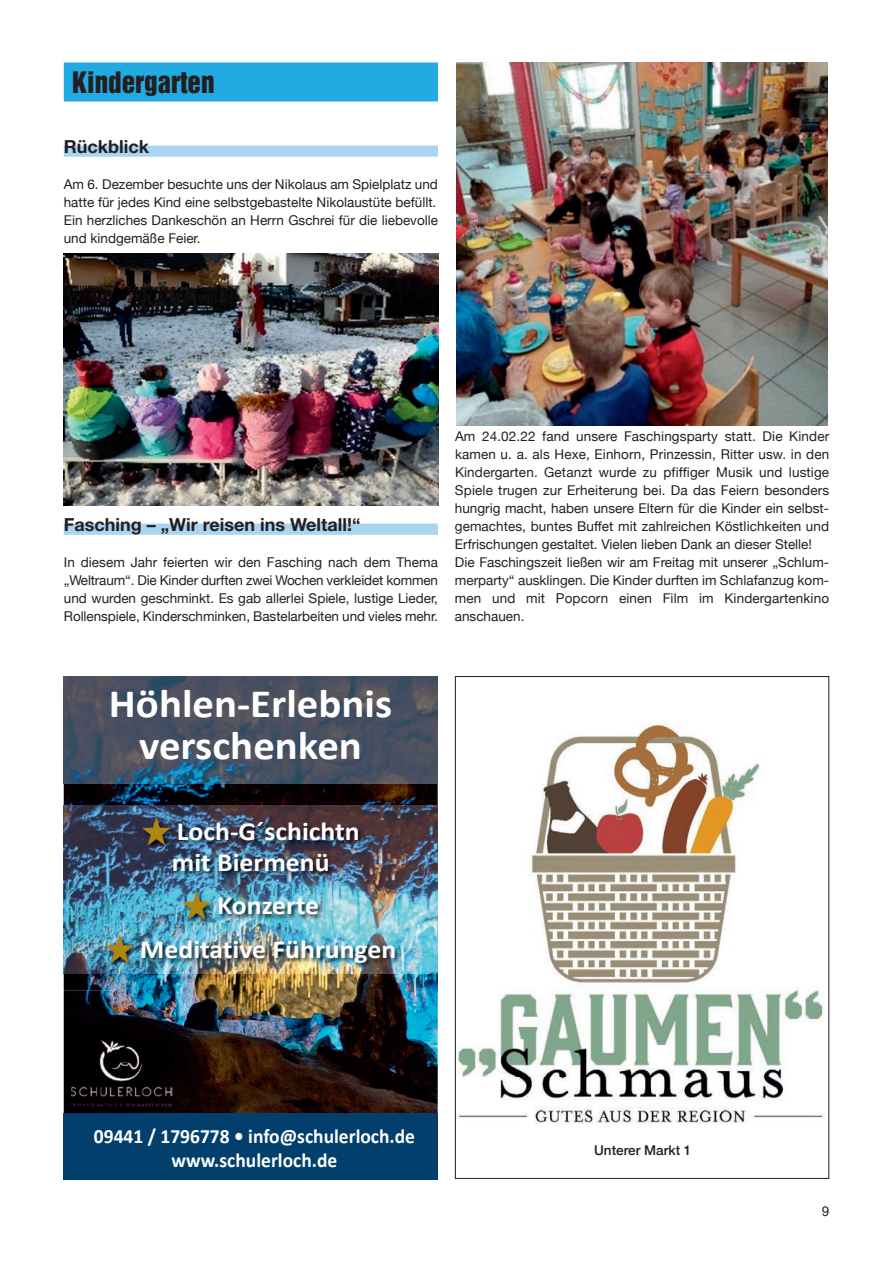
<style>
.page{position:relative;width:893px;height:1263px;background:#fff}
.page>*{position:absolute;margin:0;border:0;box-sizing:border-box;transform-origin:0 0}
.t1{font:700 40.35px/41.5px "Calibri";color:#fff;text-align:center;scale:1.06 1}
.t2{font:27px "Helvetica Inserat LT Std";color:#231f20}
.t3{font:700 26.1px/30.8px "Calibri";color:#fff;scale:1.06 1}
.t4{font:700 20.25px/23.7px "Calibri";color:#fff;text-align:center;scale:.96 1}
.t5{font:700 18px "Helvetica Neue";color:#231f20}
.t6{font:13.5px/18px "Helvetica Neue";color:#231f20}
.t7{font:500 13.5px "Helvetica Neue";color:#231f20}
.t8{font:13.5px "Arial";color:#231f20}
</style>
<div class="page">
<div style="left:64px;top:63px;width:374px;height:39px;background:#22abe2"></div>
<div style="left:64px;top:146px;width:374px;height:11px;background:#aad5f1"></div>
<div style="left:64px;top:524px;width:374px;height:11px;background:#aad5f1"></div>
<img style="left:457px;top:723px;width:367px;height:401px">
<img style="left:64px;top:783px;width:374px;height:331px">
<div style="left:64px;top:1114px;width:374px;height:66px;background:#023f6d"></div>
<hr style="left:438px;top:676px;width:1px;height:107px;background:#95c3e5">
<img style="left:64px;top:676px;width:374px;height:107px">
<img style="left:71px;top:1040px;width:101px;height:67px">
<img style="left:63px;top:805px;width:1px;height:185px">
<img style="left:64px;top:805px;width:374px;height:1px">
<img style="left:64px;top:973px;width:53px;height:17px">
<img style="left:117px;top:973px;width:321px;height:17px">
<img style="left:64px;top:806px;width:374px;height:167px">
<svg style="left:142px;top:817px;width:29px;height:29px"></svg>
<svg style="left:182px;top:891px;width:29px;height:29px"></svg>
<svg style="left:105px;top:934px;width:29px;height:29px"></svg>
<img style="left:64px;top:254px;width:374px;height:252px">
<img style="left:457px;top:63px;width:371px;height:363px">
<h2 class="t2" style="left:72px;top:71px;width:144px">Kindergarten</h2>
<h3 class="t5" style="left:64px;top:135px;width:87px">Rückblick</h3>
<p class="t6" style="left:64px;top:175px;width:376px;text-align:justify">Am 6. Dezember besuchte uns der Nikolaus am Spielplatz und hatte für jedes Kind eine selbstgebastelte Nikolaustüte befüllt.<br>Ein herzliches Dankeschön an Herrn Gschrei für die liebevolle und kindgemäße Feier.</p>
<h3 class="t5" style="left:64px;top:513px;width:298px">Fasching – „Wir reisen ins Weltall!“</h3>
<p class="t6" style="left:64px;top:553px;width:383px">In diesem Jahr feierten wir den Fasching nach dem Thema „Weltraum“. Die Kinder durften zwei Wochen verkleidet kommen und wurden geschminkt. Es gab allerlei Spiele, lustige Lieder, Rollenspiele, Kinderschminken, Bastelarbeiten und vieles mehr.--</p>
<p class="t6" style="left:455px;top:427px;width:376px">Am 24.02.22 fand unsere Faschingsparty statt. Die Kinder kamen u. a. als Hexe, Einhorn, Prinzessin, Ritter usw. in den Kindergarten. Getanzt wurde zu pfiffiger Musik und lustige Spiele trugen zur Erheiterung bei. Da das Feiern besonders hungrig macht, haben unsere Eltern für die Kinder ein selbst&shy;gemachtes, buntes Buffet mit zahlreichen Köstlichkeiten und Erfrischungen gestaltet. Vielen lieben Dank an dieser Stelle!-- Die Faschingszeit ließen wir am Freitag mit unserer „Schlum&shy;merparty“ ausklingen. Die Kinder durften im Schlafanzug kom&shy;men und mit Popcorn einen Film im Kindergartenkino anschauen.</p>
<h1 class="t1" style="left:109px;top:683px;width:269px">Höhlen‐Erlebnis verschenken</h1>
<h3 class="t3" style="left:172px;top:816px;width:179px">Loch‐G´schichtn mit Biermenü</h3>
<h3 class="t3" style="left:140px;top:884px;width:243px;line-height:43.5px;text-align:center">Konzerte<br>Meditative Führungen</h3>
<h3 class="t4" style="left:94px;top:1124px;width:336px">09441 / 1796778 • info@schulerloch.de www.schulerloch.de</h3>
<p class="t7" style="left:594px;top:1139px;width:99px">Unterer Markt 1</p>
<p class="t8" style="left:822px;top:1202px;width:9px">9</p>
</div>
